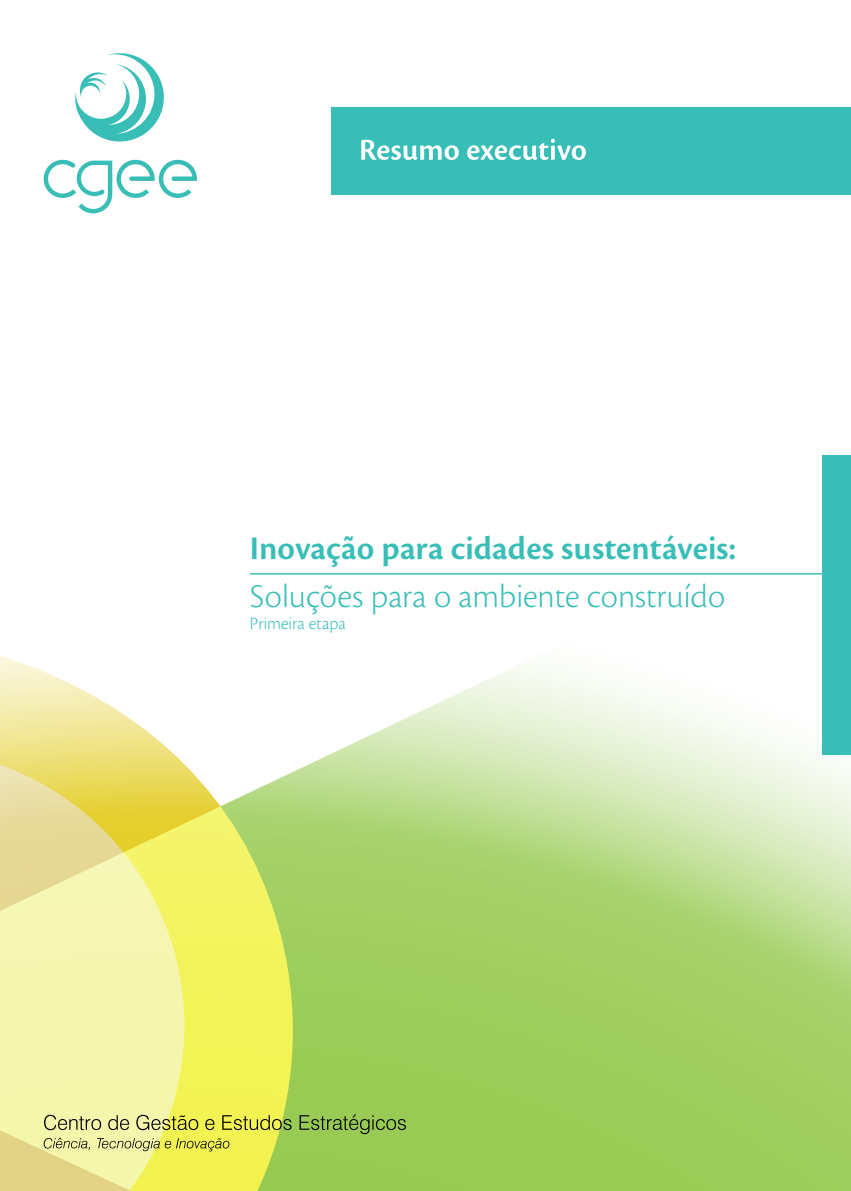
<style>
.page{position:relative;width:851px;height:1191px;background:#fff}
.page>*{position:absolute;margin:0;border:0;box-sizing:border-box;transform-origin:0 0}
.t1{font:300 34.5px "Cronos Pro";color:#38beb7}
.t2{font:600 34.35px "Cronos Pro";color:#38beb7}
.t3{font:300 18px "Cronos Pro";color:#38beb7}
</style>
<div class="page">
<img style="left:0;top:141px;width:850px;height:1050px">
<svg style="left:75px;top:53px;width:89px;height:88px"></svg>
<svg style="left:44px;top:160px;width:153px;height:53px"></svg>
<div style="left:822px;top:456px;width:28px;height:299px;background:#38beb7"></div>
<div style="left:331px;top:107px;width:519px;height:88px;background:#38beb7"></div>
<svg style="left:361px;top:139px;width:225px;height:21px"></svg>
<svg style="left:44px;top:1114px;width:57px;height:16px"></svg>
<svg style="left:108px;top:1115px;width:21px;height:15px"></svg>
<svg style="left:136px;top:1114px;width:62px;height:16px"></svg>
<svg style="left:205px;top:1119px;width:9px;height:11px"></svg>
<svg style="left:222px;top:1115px;width:69px;height:15px"></svg>
<svg style="left:299px;top:1114px;width:107px;height:20px;background:#7ba543"></svg>
<svg style="left:44px;top:1137px;width:46px;height:13px"></svg>
<svg style="left:97px;top:1138px;width:132px;height:13px;background:#c8c964"></svg>
<hr style="left:250px;top:573px;width:600px;height:1px;background:#38beb7">
<p class="t2" style="left:250px;top:528px;width:487px">Inovação para cidades sustentáveis:</p>
<p class="t1" style="left:250px;top:576px;width:476px">Soluções para o ambiente construído</p>
<p class="t3" style="left:250px;top:613px;width:97px">Primeira etapa</p>
</div>
